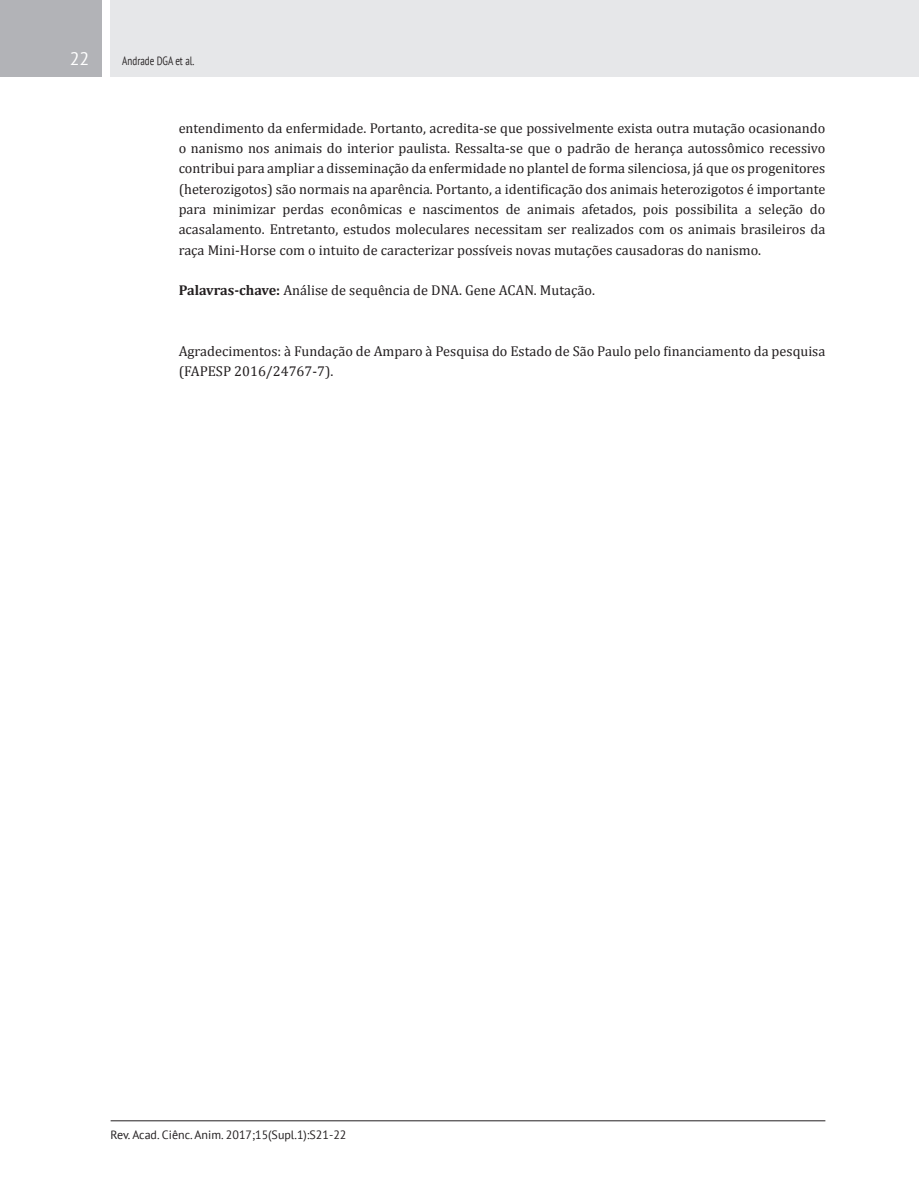
<style>
.page{position:relative;width:919px;height:1191px;background:#fff}
.page>*{position:absolute;margin:0;border:0;box-sizing:border-box;transform-origin:0 0}
.Número_de_páginas{font:18px "PT Sans";color:#fff}
.Texto_-_Resumo{font:14.25px/20.2px "Cambria";color:#231f20;text-align:justify}
.Rodapé{font:12px "PT Sans";color:#231f20}
.Cabeçalho{font:12px "PT Sans";color:#231f20;scale:.75 1}
.s1{font-weight:700}
</style>
<div class="page">
<div style="left:111px;top:0;width:807px;height:77px;background:#e6e7e9"></div>
<div style="left:0;top:0;width:102px;height:77px;background:#b2b3b7"></div>
<hr style="left:111px;top:1120px;width:714px;height:1px;background:#231f20">
<p class="Número_de_páginas" style="left:70px;top:47px;width:21px">22</p>
<p class="Cabeçalho" style="left:122px;top:53px;width:98px">Andrade DGA et al.</p>
<p class="Texto_-_Resumo" style="left:179px;top:118px;width:648px">entendimento da enfermidade. Portanto, acredita-se que possivelmente exista outra mutação ocasionando o nanismo nos animais do interior paulista. Ressalta-se que o padrão de herança autossômico recessivo contribui para ampliar a disseminação da enfermidade no plantel de forma silenciosa, já que os progenitores (heterozigotos) são normais na aparência. Portanto, a identificação dos animais heterozigotos é importante para minimizar perdas econômicas e nascimentos de animais afetados, pois possibilita a seleção do acasalamento. Entretanto, estudos moleculares necessitam ser realizados com os animais brasileiros da raça Mini-Horse com o intuito de caracterizar possíveis novas mutações causadoras do nanismo.</p>
<p class="Texto_-_Resumo" style="left:179px;top:280px;width:418px"><span class="s1">Palavras-chave:</span> Análise de sequência de DNA. Gene ACAN. Mutação.</p>
<p class="Texto_-_Resumo" style="left:179px;top:341px;width:648px">Agradecimentos: à Fundação de Amparo à Pesquisa do Estado de São Paulo pelo financiamento da pesquisa (FAPESP 2016/24767-7).</p>
<p class="Rodapé" style="left:111px;top:1126px;width:237px">Rev. Acad. Ciênc. Anim. 2017;15(Supl.1):S21-22</p>
</div>
